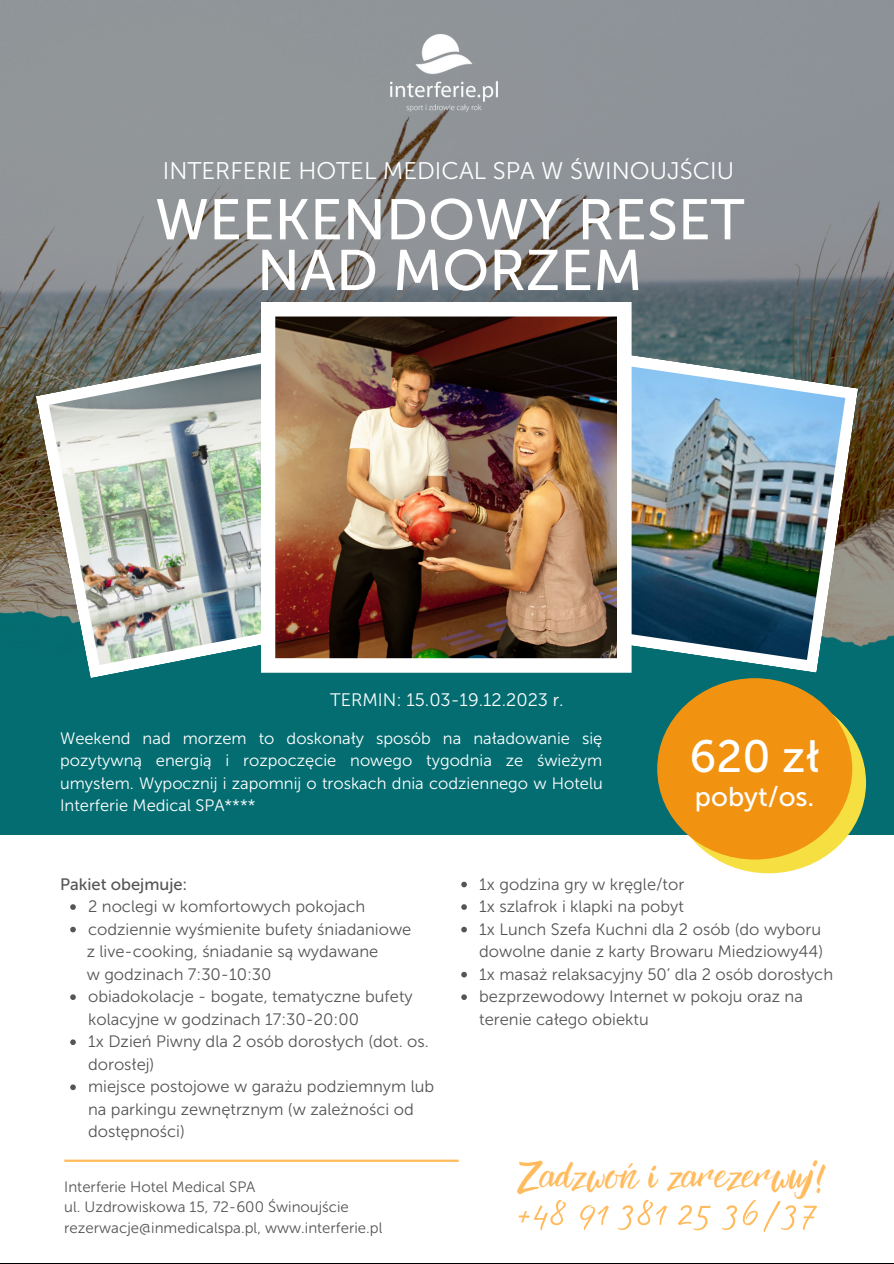
<style>
.page{position:relative;width:894px;height:1264px;background:#fff}
.page>*{position:absolute;margin:0;border:0;box-sizing:border-box;transform-origin:0 0}
.t1{font:57px/50.7px "Museo Sans 500";color:#fff;text-align:center}
.t2{font:57px "Madelyn Fill";color:#ffbb5d}
.t3{font:45px "Museo Sans 500";color:#fff}
.t4{font:33px "Rebel";color:#ffbb5d}
.t5{font:27px "Museo Sans 500";color:#fff}
.t6{font:24px "Museo Sans 300";color:#fff}
.t7{font:18px "Museo Sans 300";color:#fff}
.t8{font:16.5px/22.5px "Museo Sans 300";color:#555}
.t9{font:16.5px/22.5px "Museo Sans 300";color:#fff;text-align:justify}
.t10{font:16.5px "Museo Sans 500";color:#555}
.t11{font:15px/20.2px "Museo Sans 300";color:#555}
</style>
<div class="page">
<img style="left:0;top:0;width:893px;height:595px">
<div style="left:0;top:595px;width:893px;height:240px;background:#046d71"></div>
<img style="left:36px;top:341px;width:336px;height:337px">
<img style="left:631px;top:347px;width:226px;height:325px">
<img style="left:261px;top:302px;width:370px;height:370px">
<hr style="left:64px;top:1159px;width:394px;height:2px;background:#ffbb5d">
<img style="left:390px;top:34px;width:107px;height:78px">
<div style="left:670px;top:692px;width:195px;height:181px;background:#f6df40;border-radius:50%"></div>
<div style="left:657px;top:678px;width:195px;height:181px;background:#f19311;border-radius:50%"></div>
<svg style="left:461px;top:881px;width:6px;height:6px"></svg>
<svg style="left:461px;top:904px;width:6px;height:5px"></svg>
<svg style="left:461px;top:926px;width:6px;height:6px"></svg>
<svg style="left:461px;top:971px;width:6px;height:6px"></svg>
<svg style="left:461px;top:994px;width:6px;height:6px"></svg>
<svg style="left:70px;top:904px;width:6px;height:5px"></svg>
<svg style="left:70px;top:926px;width:6px;height:6px"></svg>
<svg style="left:70px;top:994px;width:6px;height:6px"></svg>
<svg style="left:70px;top:1039px;width:6px;height:6px"></svg>
<svg style="left:70px;top:1084px;width:6px;height:6px"></svg>
<h3 class="t6" style="left:163px;top:156px;width:572px">INTERFERIE HOTEL MEDICAL SPA W ŚWINOUJŚCIU</h3>
<h1 class="t1" style="left:155px;top:195px;width:591px">WEEKENDOWY RESET<br>NAD MORZEM</h1>
<p class="t7" style="left:330px;top:688px;width:235px">TERMIN: 15.03-19.12.2023 r.</p>
<p class="t9" style="left:60px;top:727px;width:544px">Weekend nad morzem to doskonały sposób na naładowanie się pozytywną energią i rozpoczęcie nowego tygodnia ze świeżym umysłem. Wypocznij i zapomnij o troskach dnia codziennego w Hotelu Interferie Medical SPA****</p>
<h2 class="t3" style="left:689px;top:729px;width:132px">620 zł</h2>
<h3 class="t5" style="left:694px;top:780px;width:121px">pobyt/os.</h3>
<p class="t10" style="left:60px;top:874px;width:129px">Pakiet obejmuje:</p>
<p class="t8" style="left:88px;top:895px;width:324px">2 noclegi w komfortowych pokojach codziennie wyśmienite bufety śniadaniowe</p>
<p class="t8" style="left:87px;top:940px;width:293px">z live-cooking, śniadanie są wydawane w godzinach 7:30-10:30</p>
<p class="t8" style="left:88px;top:985px;width:347px">obiadokolacje - bogate, tematyczne bufety kolacyjne w godzinach 17:30-20:00<br>1x Dzień Piwny dla 2 osób dorosłych (dot. os. dorosłej)<br>miejsce postojowe w garażu podziemnym lub na parkingu zewnętrznym (w zależności od dostępności)</p>
<p class="t11" style="left:64px;top:1176px;width:319px">Interferie Hotel Medical SPA<br>ul. Uzdrowiskowa 15, 72-600 Świnoujście rezerwacje@inmedicalspa.pl, www.interferie.pl</p>
<p class="t8" style="left:479px;top:872px;width:355px">1x godzina gry w kręgle/tor<br>1x szlafrok i klapki na pobyt<br>1x Lunch Szefa Kuchni dla 2 osób (do wyboru dowolne danie z karty Browaru Miedziowy44)<br>1x masaż relaksacyjny 50’ dla 2 osób dorosłych bezprzewodowy Internet w pokoju oraz na terenie całego obiektu</p>
<h3 class="t4" style="left:517px;top:1162px;width:309px">Zadzwoń i zarezerwuj!</h3>
<h1 class="t2" style="left:514px;top:1170px;width:304px">+48 91 381 25 36/37</h1>
</div>
